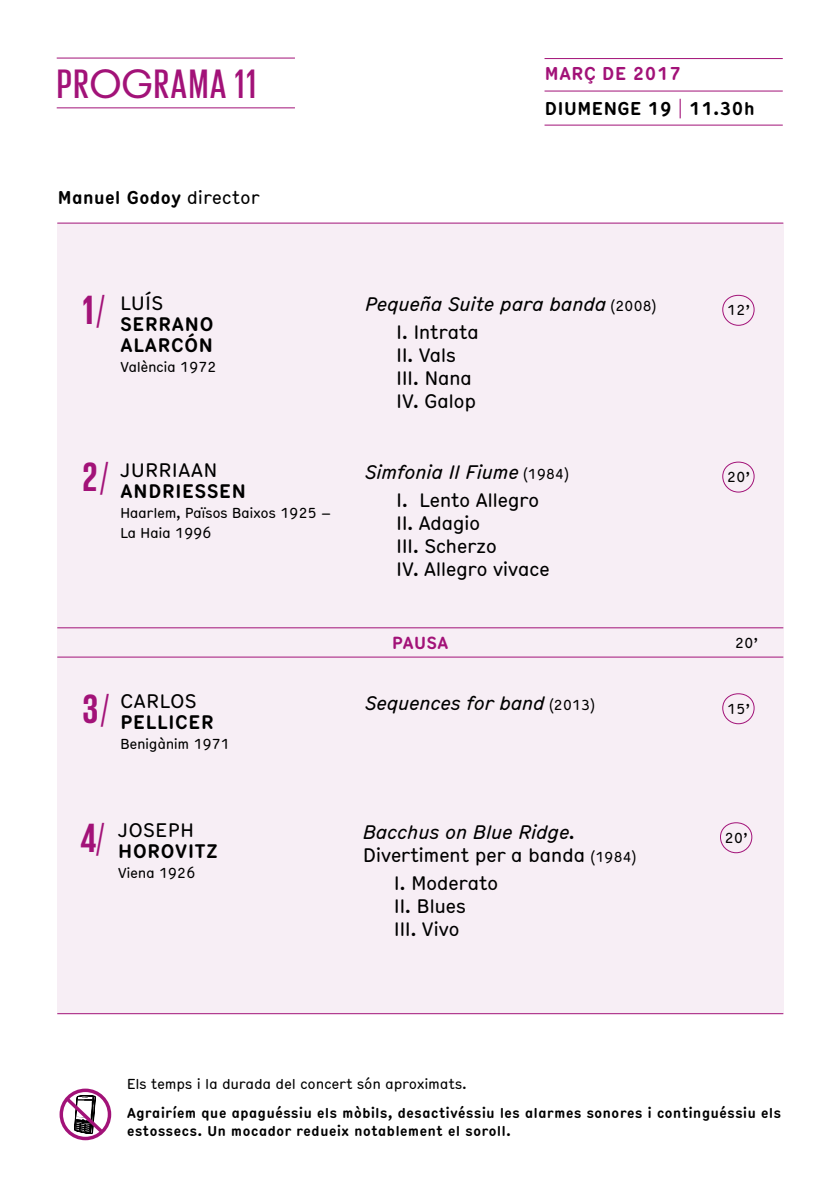
<style>
.page{position:relative;width:827px;height:1191px;background:#fff}
.page>*{position:absolute;margin:0;border:0;box-sizing:border-box;transform-origin:0 0}
.t1{font:500 42px "Giorgio Sans";letter-spacing:.05em;color:#a21278}
.t2{font:700 41.8px "Giorgio Sans";color:#a21278}
.t3{font:condensed 19px/23px "Hermes";letter-spacing:-.03em;color:#000}
.t4{font:italic condensed 19px/28px "Hermes";letter-spacing:-.03em;color:#000}
.t5{font:700 condensed 19px/21px "Hermes";letter-spacing:.01em;color:#000}
.t6{font:condensed 19px "Hermes";letter-spacing:.01em;color:#000}
.t7{font:700 condensed 18px "Hermes";letter-spacing:-.005em;color:#000}
.t8{font:700 condensed 18px "Hermes";color:#a21278}
.t9{font:700 condensed 17px "Hermes";letter-spacing:-.005em;color:#a21278}
.t10{font:700 condensed 14px/18px "Hermes";color:#000}
.t11{font:condensed 14px/20px "Hermes";letter-spacing:-.03em;color:#000}
.s1{font-weight:400}
.s2{font-family:"Giorgio Sans";font-weight:700;font-stretch:normal;font-size:41.8px;color:#a21278}
.s3{font-family:"Giorgio Sans";font-stretch:normal;font-size:41.8px;color:#a21278}
.s4{font-weight:300;color:#a21278}
.s5{font-style:normal;font-size:14px}
.s6{font-style:normal}
.s7{font-style:italic}
.s8{font-size:14px}
</style>
<div class="page">
<div style="left:57px;top:224px;width:726px;height:789px;background:#f7eef5"></div>
<hr style="left:544px;top:125px;width:238px;height:1px;background:#a21278">
<hr style="left:544px;top:91px;width:238px;height:1px;background:#a21278">
<hr style="left:544px;top:58px;width:238px;height:1px;background:#a21278">
<hr style="left:57px;top:58px;width:238px;height:1px;background:#a21278">
<hr style="left:57px;top:107px;width:238px;height:1px;background:#a21278">
<div style="left:60px;top:1088px;width:51px;height:52px;border:3px solid #a21278;border-radius:50%"></div>
<svg style="left:62px;top:1089px;width:44px;height:47px"></svg>
<hr style="left:57px;top:627px;width:726px;height:1px;background:#a21278">
<hr style="left:57px;top:656px;width:726px;height:1px;background:#a21278">
<hr style="left:57px;top:1013px;width:726px;height:1px;background:#a21278">
<hr style="left:57px;top:223px;width:726px;height:1px;background:#a21278">
<div style="left:722px;top:295px;width:32px;height:31px;border:1px solid #a21278;border-radius:50%"></div>
<div style="left:722px;top:462px;width:32px;height:30px;border:1px solid #a21278;border-radius:50%"></div>
<div style="left:722px;top:693px;width:32px;height:31px;border:1px solid #a21278;border-radius:50%"></div>
<div style="left:720px;top:822px;width:32px;height:31px;border:1px solid #a21278;border-radius:50%"></div>
<h1 class="t1" style="left:57px;top:63px;width:200px">PROGRAMA 11</h1>
<p class="t7" style="left:57px;top:184px;width:204px">Manuel Godoy <span class="s1">director</span></p>
<p class="t3" style="left:83px;top:290px;width:82px"><span class="s2">1</span> <span class="s3">/</span> LUÍS</p>
<p class="t5" style="left:120px;top:312px;width:95px">SERRANO<br>ALARCÓN</p>
<p class="t11" style="left:120px;top:356px;width:98px">València 1972</p>
<p class="t8" style="left:544px;top:60px;width:138px">MARÇ DE 2017</p>
<p class="t7" style="left:544px;top:94px;width:212px">DIUMENGE 19 <span class="s4">|</span> 11.30h</p>
<p class="t4" style="left:396px;top:289px;width:262px;text-indent:-31px">Pequeña Suite para banda <span class="s5">(2008)<br></span><span class="s6">I. Intrata</span></p>
<p class="t3" style="left:396px;top:343px;width:82px">II. Vals<br>III. Nana<br>IV. Galop</p>
<p class="t11" style="left:726px;top:299px;width:25px">12’</p>
<h2 class="t2" style="left:83px;top:456px;width:27px">2 <span class="s1">/</span></h2>
<p class="t11" style="left:726px;top:466px;width:25px">20’</p>
<p class="t6" style="left:120px;top:455px;width:99px">JURRIAAN</p>
<p class="t5" style="left:120px;top:479px;width:128px">ANDRIESSEN</p>
<p class="t11" style="left:120px;top:502px;width:213px">Haarlem, Països Baixos 1925 –<br>La Haia 1996</p>
<p class="t4" style="left:365px;top:457px;width:205px;text-align:center">Simfonia Il Fiume <span class="s5">(1984)<br></span><span class="s6">I. Lento Allegro</span></p>
<p class="t3" style="left:396px;top:510px;width:155px">II. Adagio<br>III. Scherzo<br>IV. Allegro vivace</p>
<p class="t9" style="left:392px;top:630px;width:58px">PAUSA</p>
<p class="t11" style="left:734px;top:632px;width:25px">20’</p>
<p class="t3" style="left:83px;top:689px;width:115px"><span class="s2">3</span> <span class="s3">/</span> CARLOS</p>
<p class="t11" style="left:726px;top:697px;width:25px">15’</p>
<p class="t4" style="left:365px;top:687px;width:231px">Sequences for band <span class="s5">(2013)</span></p>
<p class="t5" style="left:120px;top:710px;width:95px">PELLICER</p>
<p class="t11" style="left:120px;top:733px;width:112px">Benigànim 1971</p>
<h2 class="t2" style="left:81px;top:816px;width:26px">4<span class="s1">/</span></h2>
<p class="t11" style="left:724px;top:826px;width:25px">20’</p>
<p class="t3" style="left:118px;top:817px;width:78px">JOSEPH</p>
<p class="t5" style="left:118px;top:839px;width:102px">HOROVITZ</p>
<p class="t11" style="left:118px;top:862px;width:79px">Viena 1926</p>
<p class="t3" style="left:363px;top:819px;width:275px"><span class="s7">Bacchus on Blue Ridge.<br></span>Divertiment per a banda <span class="s8">(1984)</span></p>
<p class="t3" style="left:394px;top:870px;width:106px">I. Moderato<br>II. Blues<br>III. Vivo</p>
<p class="t11" style="left:127px;top:1073px;width:341px">Els temps i la durada del concert són aproximats.</p>
<p class="t10" style="left:127px;top:1103px;width:656px">Agrairíem que apaguéssiu els mòbils, desactivéssiu les alarmes sonores i continguéssiu els estossecs. Un mocador redueix notablement el soroll.</p>
</div>
